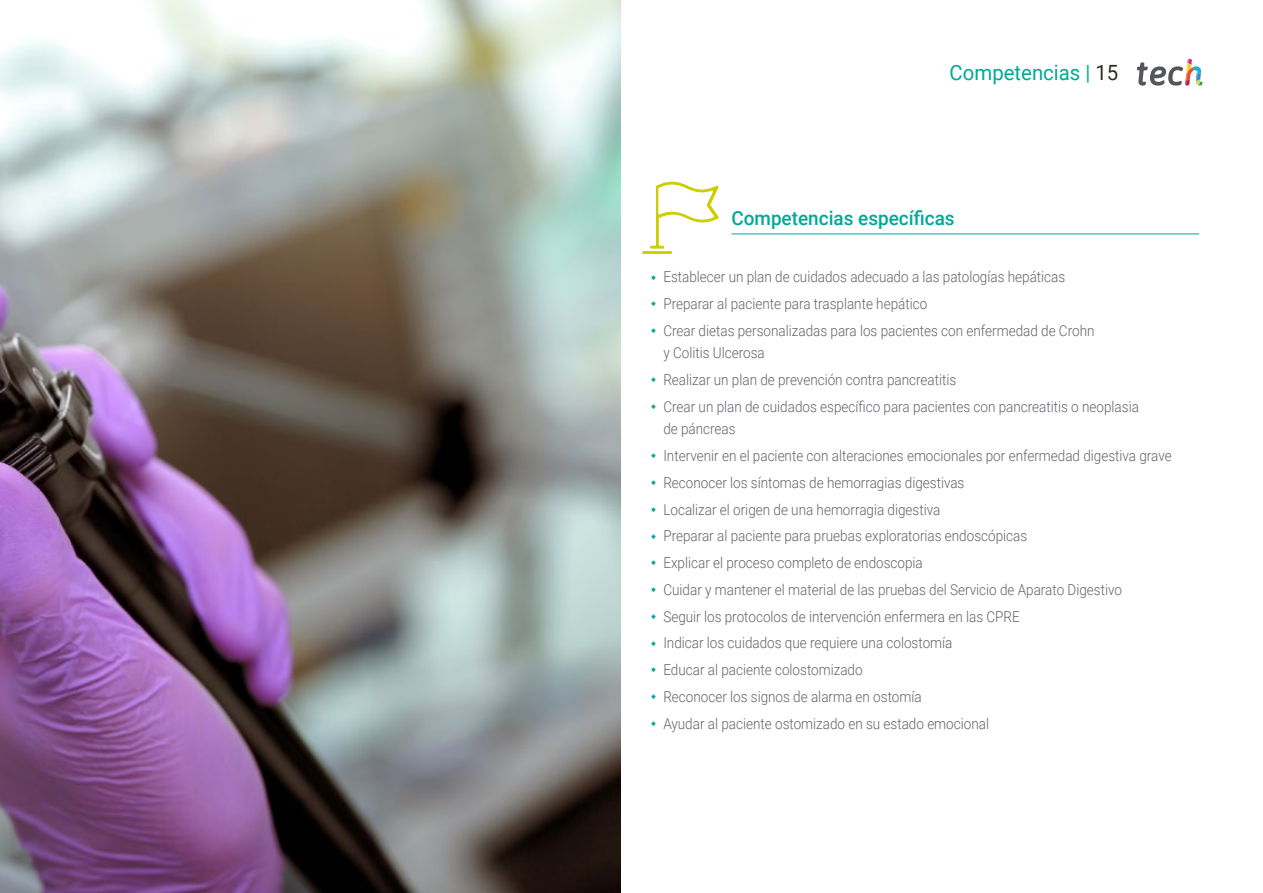
<style>
.page{position:relative;width:1263px;height:893px;background:#fff}
.page>*{position:absolute;margin:0;border:0;box-sizing:border-box;transform-origin:0 0}
.t1{font:21px "Roboto";color:#00a996}
.t2{font:500 19.5px "Roboto";color:#00a996}
.t3{font:300 15px/26.7px "Roboto";color:#61646a;scale:.9 1}
.s1{color:#312e20}
</style>
<div class="page">
<img style="left:0;top:0;width:621px;height:893px">
<svg style="left:1137px;top:59px;width:65px;height:27px"></svg>
<hr style="left:731px;top:234px;width:468px;height:1px;background:#00a996">
<hr style="left:642px;top:251px;width:30px;height:3px;background:#cdce00">
<svg style="left:650px;top:182px;width:69px;height:67px"></svg>
<h1 class="t1" style="left:950px;top:57px;width:170px">Competencias | <span class="s1">15</span></h1>
<h2 class="t2" style="left:731px;top:205px;width:225px">Competencias específicas</h2>
<p class="t3" style="left:663px;top:263px;width:480px">Establecer un plan de cuidados adecuado a las patologías hepáticas<br>Preparar al paciente para trasplante hepático<br>Crear dietas personalizadas para los pacientes con enfermedad de Crohn</p>
<p class="t3" style="left:663px;top:339px;width:530px">y Colitis Ulcerosa<br>Realizar un plan de prevención contra pancreatitis<br>Crear un plan de cuidados específico para pacientes con pancreatitis o neoplasia</p>
<p class="t3" style="left:663px;top:415px;width:566px">de páncreas<br>Intervenir en el paciente con alteraciones emocionales por enfermedad digestiva grave Reconocer los síntomas de hemorragias digestivas<br>Localizar el origen de una hemorragia digestiva<br>Preparar al paciente para pruebas exploratorias endoscópicas<br>Explicar el proceso completo de endoscopia<br>Cuidar y mantener el material de las pruebas del Servicio de Aparato Digestivo<br>Seguir los protocolos de intervención enfermera en las CPRE<br>Indicar los cuidados que requiere una colostomía<br>Educar al paciente colostomizado<br>Reconocer los signos de alarma en ostomía<br>Ayudar al paciente ostomizado en su estado emocional</p>
</div>
